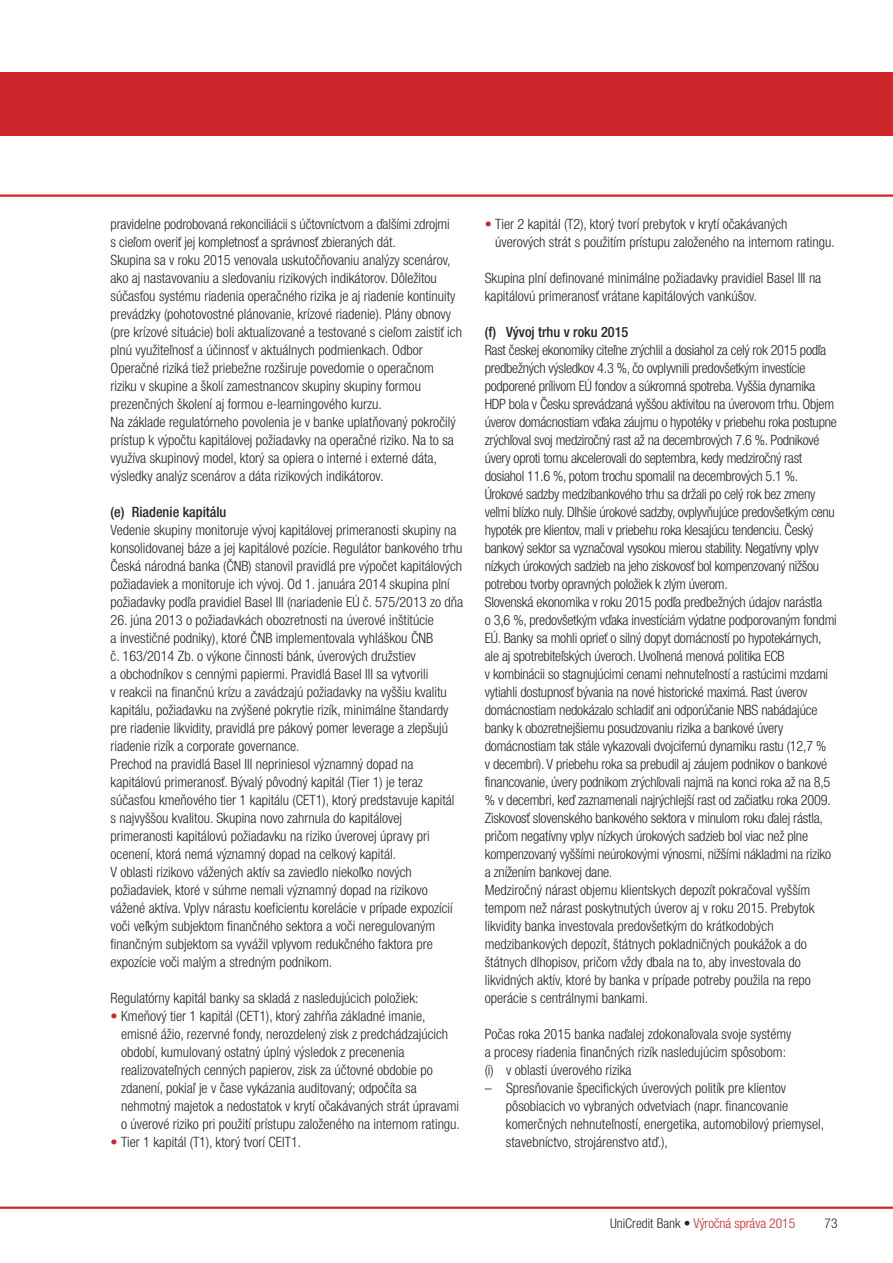
<style>
.page{position:relative;width:893px;height:1263px;background:#fff}
.page>*{position:absolute;margin:0;border:0;box-sizing:border-box;transform-origin:0 0}
.t1{font:300 condensed 14.25px/18px "Helvetica Neue CE";color:#272627}
.t2{font:500 condensed 14.25px "Helvetica Neue CE";color:#272627}
.t3{font:300 condensed 13.5px "Helvetica Neue CE";color:#cc262b}
.t4{font:300 condensed 13.5px "Helvetica Neue CE";color:#272627}
.s1{color:#cc262b}
.s2{color:#272627}
</style>
<div class="page">
<div style="left:0;top:72px;width:893px;height:64px;background:#cc262b"></div>
<hr style="left:0;top:194px;width:893px;height:3px;background:#cc262b">
<hr style="left:0;top:1206px;width:893px;height:3px;background:#cc262b">
<p class="t1" style="left:111px;top:216px;width:353px">pravidelne podrobovaná rekonciliácii s účtovníctvom a ďalšími zdrojmi<br>s cieľom overiť jej kompletnosť a správnosť zbieraných dát.<br>Skupina sa v roku 2015 venovala uskutočňovaniu analýzy scenárov, ako aj nastavovaniu a sledovaniu rizikových indikátorov. Dôležitou súčasťou systému riadenia operačného rizika je aj riadenie kontinuity prevádzky (pohotovostné plánovanie, krízové riadenie). Plány obnovy (pre krízové situácie) boli aktualizované a testované s cieľom zaistiť ich plnú využiteľnosť a účinnosť v aktuálnych podmienkach. Odbor Operačné riziká tiež priebežne rozširuje povedomie o operačnom riziku v skupine a školí zamestnancov skupiny skupiny formou prezenčných školení aj formou e-learningového kurzu.<br>Na základe regulatórneho povolenia je v banke uplatňovaný pokročilý prístup k výpočtu kapitálovej požiadavky na operačné riziko. Na to sa využíva skupinový model, ktorý sa opiera o interné i externé dáta, výsledky analýz scenárov a dáta rizikových indikátorov.</p>
<p class="t2" style="left:111px;top:507px;width:117px">(e) Riadenie kapitálu</p>
<p class="t1" style="left:111px;top:522px;width:354px">Vedenie skupiny monitoruje vývoj kapitálovej primeranosti skupiny na konsolidovanej báze a jej kapitálové pozície. Regulátor bankového trhu Česká národná banka (ČNB) stanovil pravidlá pre výpočet kapitálových požiadaviek a monitoruje ich vývoj. Od 1. januára 2014 skupina plní požiadavky podľa pravidiel Basel III (nariadenie EÚ č. 575/2013 zo dňa</p>
<p class="t1" style="left:111px;top:612px;width:346px">26. júna 2013 o požiadavkách obozretnosti na úverové inštitúcie<br>a investičné podniky), ktoré ČNB implementovala vyhláškou ČNB<br>č. 163/2014 Zb. o výkone činnosti bánk, úverových družstiev<br>a obchodníkov s cennými papiermi. Pravidlá Basel III sa vytvorili<br>v reakcii na finančnú krízu a zavádzajú požiadavky na vyššiu kvalitu kapitálu, požiadavku na zvýšené pokrytie rizík, minimálne štandardy pre riadenie likvidity, pravidlá pre pákový pomer leverage a zlepšujú riadenie rizík a corporate governance.<br>Prechod na pravidlá Basel III nepriniesol významný dopad na kapitálovú primeranosť. Bývalý pôvodný kapitál (Tier 1) je teraz súčasťou kmeňového tier 1 kapitálu (CET1), ktorý predstavuje kapitál s najvyššou kvalitou. Skupina novo zahrnula do kapitálovej primeranosti kapitálovú požiadavku na riziko úverovej úpravy pri ocenení, ktorá nemá významný dopad na celkový kapitál.<br>V oblasti rizikovo vážených aktív sa zaviedlo niekoľko nových požiadaviek, ktoré v súhrne nemali významný dopad na rizikovo vážené aktíva. Vplyv nárastu koeficientu korelácie v prípade expozícií voči veľkým subjektom finančného sektora a voči neregulovaným finančným subjektom sa vyvážil vplyvom redukčného faktora pre expozície voči malým a stredným podnikom.</p>
<p class="t1" style="left:111px;top:990px;width:309px">Regulatórny kapitál banky sa skladá z nasledujúcich položiek:</p>
<p class="t1" style="left:121px;top:1008px;width:340px;text-indent:-11px"><span class="s1">•</span> Kmeňový tier 1 kapitál (CET1), ktorý zahŕňa základné imanie, emisné ážio, rezervné fondy, nerozdelený zisk z predchádzajúcich období, kumulovaný ostatný úplný výsledok z precenenia realizovateľných cenných papierov, zisk za účtovné obdobie po zdanení, pokiaľ je v čase vykázania auditovaný; odpočíta sa nehmotný majetok a nedostatok v krytí očakávaných strát úpravami o úverové riziko pri použití prístupu založeného na internom ratingu.</p>
<p class="t1" style="left:111px;top:1134px;width:192px"><span class="s1">•</span> Tier 1 kapitál (T1), ktorý tvorí CEIT1.</p>
<p class="t1" style="left:495px;top:216px;width:341px;text-indent:-10px"><span class="s1">•</span> Tier 2 kapitál (T2), ktorý tvorí prebytok v krytí očakávaných úverových strát s použitím prístupu založeného na internom ratingu.</p>
<p class="t1" style="left:485px;top:270px;width:338px">Skupina plní definované minimálne požiadavky pravidiel Basel III na kapitálovú primeranosť vrátane kapitálových vankúšov.</p>
<p class="t2" style="left:485px;top:327px;width:145px">(f) Vývoj trhu v roku 2015</p>
<p class="t1" style="left:485px;top:342px;width:354px">Rast českej ekonomiky citeľne zrýchlil a dosiahol za celý rok 2015 podľa predbežných výsledkov 4.3 %, čo ovplyvnili predovšetkým investície podporené prílivom EÚ fondov a súkromná spotreba. Vyššia dynamika HDP bola v Česku sprevádzaná vyššou aktivitou na úverovom trhu. Objem úverov domácnostiam vďaka záujmu o hypotéky v priebehu roka postupne zrýchľoval svoj medziročný rast až na decembrových 7.6 %. Podnikové úvery oproti tomu akcelerovali do septembra, kedy medziročný rast dosiahol 11.6 %, potom trochu spomalil na decembrových 5.1 %.<br>Úrokové sadzby medzibankového trhu sa držali po celý rok bez zmeny veľmi blízko nuly. Dlhšie úrokové sadzby, ovplyvňujúce predovšetkým cenu hypoték pre klientov, mali v priebehu roka klesajúcu tendenciu. Český bankový sektor sa vyznačoval vysokou mierou stability. Negatívny vplyv nízkych úrokových sadzieb na jeho ziskovosť bol kompenzovaný nižšou potrebou tvorby opravných položiek k zlým úverom.<br>Slovenská ekonomika v roku 2015 podľa predbežných údajov narástla<br>o 3,6 %, predovšetkým vďaka investíciám výdatne podporovaným fondmi EÚ. Banky sa mohli oprieť o silný dopyt domácností po hypotekárnych, ale aj spotrebiteľských úveroch. Uvoľnená menová politika ECB<br>v kombinácii so stagnujúcimi cenami nehnuteľností a rastúcimi mzdami vytiahli dostupnosť bývania na nové historické maximá. Rast úverov domácnostiam nedokázalo schladiť ani odporúčanie NBS nabádajúce banky k obozretnejšiemu posudzovaniu rizika a bankové úvery domácnostiam tak stále vykazovali dvojcifernú dynamiku rastu (12,7 %<br>v decembri). V priebehu roka sa prebudil aj záujem podnikov o bankové financovanie, úvery podnikom zrýchľovali najmä na konci roka až na 8,5 % v decembri, keď zaznamenali najrýchlejší rast od začiatku roka 2009.<br>Ziskovosť slovenského bankového sektora v minulom roku ďalej rástla, pričom negatívny vplyv nízkych úrokových sadzieb bol viac než plne kompenzovaný vyššími neúrokovými výnosmi, nižšími nákladmi na riziko a znížením bankovej dane.<br>Medziročný nárast objemu klientskych depozít pokračoval vyšším tempom než nárast poskytnutých úverov aj v roku 2015. Prebytok likvidity banka investovala predovšetkým do krátkodobých medzibankových depozít, štátnych pokladničných poukážok a do štátnych dlhopisov, pričom vždy dbala na to, aby investovala do likvidných aktív, ktoré by banka v prípade potreby použila na repo operácie s centrálnymi bankami.</p>
<p class="t1" style="left:485px;top:1026px;width:308px">Počas roka 2015 banka naďalej zdokonaľovala svoje systémy a procesy riadenia finančných rizík nasledujúcim spôsobom: (i) v oblasti úverového rizika</p>
<p class="t1" style="left:506px;top:1080px;width:320px;text-indent:-21px">– Spresňovanie špecifických úverových politík pre klientov pôsobiacich vo vybraných odvetviach (napr. financovanie komerčných nehnuteľností, energetika, automobilový priemysel, stavebníctvo, strojárenstvo atď.),</p>
<p class="t3" style="left:610px;top:1218px;width:187px"><span class="s2">UniCredit Bank •</span> Výročná správa 2015</p>
<p class="t4" style="left:824px;top:1218px;width:14px">73</p>
</div>
